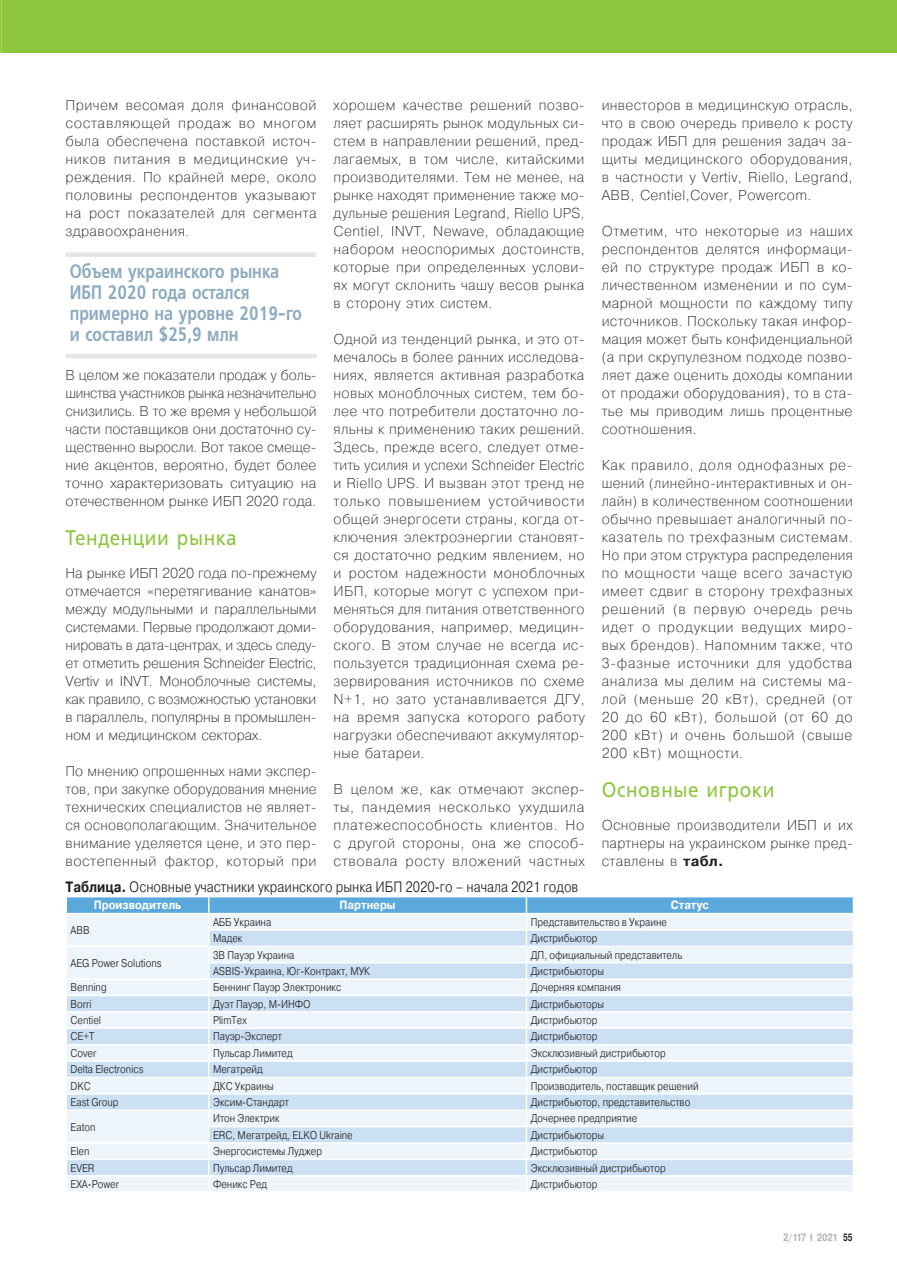
<style>
.page{position:relative;width:897px;height:1267px;background:#fff}
.page>*{position:absolute;margin:0;border:0;box-sizing:border-box;transform-origin:0 0}
.t1{font:21px "Free Set";letter-spacing:.035em;color:#8bc63e;scale:.9 1}
.t2{font:600 19.5px/21px "Free Set";letter-spacing:.005em;color:#8eabc1;scale:.8 1}
.t3{font:300 15px "Pragmatica";color:#231f20;scale:.85 1}
.t4{font:200 14.25px/18px "Pragmatica";letter-spacing:.025em;color:#231f20;text-align:justify}
.t5{font:700 12px "Pragmatica";color:#fff;scale:.9 1}
.t6{font:300 11.25px "Pragmatica";color:#231f20;scale:.85 1}
.t7{font:700 10.5px "Pragmatica";letter-spacing:-.045em;color:#b2b3b7;scale:.8 1}
.s1{font-weight:700}
.s2{color:#231f20}
</style>
<div class="page">
<div style="left:2px;top:0;width:894px;height:53px;background:#8bc63e"></div>
<div style="left:66px;top:252px;width:250px;height:5px;background:#e5e6e6"></div>
<hr style="left:66px;top:354px;width:250px;height:4px;background:#e5e6e6">
<svg style="left:66px;top:896px;width:788px;height:295px;background:#dae9f6"></svg>
<svg style="left:0;top:0;width:2px;height:53px"></svg>
<p class="t4" style="left:66px;top:95px;width:253px">Причем весомая доля финансовой составляющей продаж во многом была обеспечена поставкой источ&shy;ников питания в медицинские уч&shy;реждения. По крайней мере, около половины респондентов указывают на рост показателей для сегмента здравоохранения.</p>
<h2 class="t2" style="left:70px;top:261px;width:291px">Объем украинского рынка<br>ИБП 2020 года остался примерно на уровне 2019-го и составил $25,9 млн</h2>
<p class="t4" style="left:66px;top:365px;width:252px">В целом же показатели продаж у боль&shy;шинства участников рынка незначительно снизились. В то же время у небольшой части поставщиков они достаточно су&shy;щественно выросли. Вот такое смеще&shy;ние акцентов, вероятно, будет более точно характеризовать ситуацию на отечественном рынке ИБП 2020 года.</p>
<h1 class="t1" style="left:66px;top:525px;width:192px">Тенденции рынка</h1>
<p class="t4" style="left:66px;top:563px;width:252px">На рынке ИБП 2020 года по-прежнему отмечается «перетягивание канатов» между модульными и параллельными системами. Первые продолжают доми&shy;нировать в дата-центрах, и здесь следу&shy;ет отметить решения Schneider Electric, Vertiv и INVT. Моноблочные системы, как правило, с возможностью установки в параллель, популярны в промышлен&shy;ном и медицинском секторах.</p>
<p class="t4" style="left:66px;top:761px;width:252px">По мнению опрошенных нами экспер&shy;тов, при закупке оборудования мнение технических специалистов не являет&shy;ся основополагающим. Значительное внимание уделяется цене, и это пер&shy;востепенный фактор, который при</p>
<p class="t4" style="left:333px;top:95px;width:252px">хорошем качестве решений позво&shy;ляет расширять рынок модульных си&shy;стем в направлении решений, пред&shy;лагаемых, в том числе, китайскими производителями. Тем не менее, на рынке находят применение также мо&shy;дульные решения Legrand, Riello UPS, Centiel, INVT, Newave, обладающие набором неоспоримых достоинств, которые при определенных услови&shy;ях могут склонить чашу весов рынка в сторону этих систем.</p>
<p class="t4" style="left:333px;top:329px;width:253px">Одной из тенденций рынка, и это от&shy;мечалось в более ранних исследова&shy;ниях, является активная разработка новых моноблочных систем, тем бо&shy;лее что потребители достаточно ло&shy;яльны к применению таких решений.<br>Здесь, прежде всего, следует отме&shy;тить усилия и успехи Schneider Electric и Riello UPS. И вызван этот тренд не только повышением устойчивости общей энергосети страны, когда от&shy;ключения электроэнергии становят&shy;ся достаточно редким явлением, но и ростом надежности моноблочных ИБП, которые могут с успехом при&shy;меняться для питания ответственного оборудования, например, медицин&shy;ского. В этом случае не всегда ис&shy;пользуется традиционная схема ре&shy;зервирования источников по схеме N+1, но зато устанавливается ДГУ, на время запуска которого работу нагрузки обеспечивают аккумулятор&shy;ные батареи.</p>
<p class="t4" style="left:333px;top:779px;width:252px">В целом же, как отмечают экспер&shy;ты, пандемия несколько ухудшила платежеспособность клиентов. Но с другой стороны, она же способ&shy;ствовала росту вложений частных</p>
<p class="t4" style="left:601px;top:95px;width:252px">инвесторов в медицинскую отрасль, что в свою очередь привело к росту продаж ИБП для решения задач за&shy;щиты медицинского оборудования, в частности у Vertiv, Riello, Legrand, ABB, Centiel,Cover, Powercom.</p>
<p class="t4" style="left:601px;top:221px;width:252px">Отметим, что некоторые из наших респондентов делятся информаци&shy;ей по структуре продаж ИБП в ко&shy;личественном изменении и по сум&shy;марной мощности по каждому типу источников. Поскольку такая инфор&shy;мация может быть конфиденциальной (а при скрупулезном подходе позво&shy;ляет даже оценить доходы компании от продажи оборудования), то в ста&shy;тье мы приводим лишь процентные соотношения.</p>
<p class="t4" style="left:601px;top:455px;width:252px">Как правило, доля однофазных ре&shy;шений (линейно-интерактивных и он&shy;лайн) в количественном соотношении обычно превышает аналогичный по&shy;казатель по трехфазным системам.<br>Но при этом структура распределения по мощности чаще всего зачастую имеет сдвиг в сторону трехфазных решений (в первую очередь речь идет о продукции ведущих миро&shy;вых брендов). Напомним также, что 3-фазные источники для удобства анализа мы делим на системы ма&shy;лой (меньше 20 кВт), средней (от 20 до 60 кВт), большой (от 60 до 200 кВт) и очень большой (свыше 200 кВт) мощности.</p>
<h1 class="t1" style="left:601px;top:777px;width:194px">Основные игроки</h1>
<p class="t4" style="left:601px;top:815px;width:252px">Основные производители ИБП и их партнеры на украинском рынке пред&shy;ставлены в <span class="s1">табл.</span></p>
<p class="t3" style="left:65px;top:876px;width:605px"><span class="s1">Таблица.</span> Основные участники украинского рынка ИБП 2020-го – начала 2021 годов</p>
<p class="t5" style="left:94px;top:897px;width:99px">Производитель</p>
<p class="t5" style="left:339px;top:897px;width:64px">Партнеры</p>
<p class="t5" style="left:670px;top:897px;width:44px">Статус</p>
<p class="t6" style="left:70px;top:922px;width:24px">ABB</p>
<p class="t6" style="left:213px;top:914px;width:70px">АББ Украина</p>
<p class="t6" style="left:530px;top:914px;width:162px">Представительство в Украине</p>
<p class="t6" style="left:213px;top:931px;width:36px">Мадек</p>
<p class="t6" style="left:530px;top:931px;width:80px">Дистрибьютор</p>
<p class="t6" style="left:70px;top:955px;width:109px">AEG Power Solutions</p>
<p class="t6" style="left:213px;top:947px;width:97px">3В Пауэр Украина</p>
<p class="t6" style="left:530px;top:947px;width:180px">ДП, официальный представитель</p>
<p class="t6" style="left:213px;top:963px;width:186px">ASBIS-Украина, Юг-Контракт, МУК</p>
<p class="t6" style="left:530px;top:963px;width:88px">Дистрибьюторы</p>
<p class="t6" style="left:70px;top:980px;width:44px">Benning</p>
<p class="t6" style="left:213px;top:980px;width:152px">Беннинг Пауэр Электроникс</p>
<p class="t6" style="left:530px;top:980px;width:108px">Дочерняя компания</p>
<p class="t6" style="left:70px;top:996px;width:26px">Borri</p>
<p class="t6" style="left:213px;top:996px;width:116px">Дуэт Пауэр, М-ИНФО</p>
<p class="t6" style="left:530px;top:996px;width:88px">Дистрибьюторы</p>
<p class="t6" style="left:70px;top:1012px;width:37px">Centiel</p>
<p class="t6" style="left:213px;top:1012px;width:41px">PlimTex</p>
<p class="t6" style="left:530px;top:1012px;width:80px">Дистрибьютор</p>
<p class="t6" style="left:70px;top:1029px;width:30px">CE+T</p>
<p class="t6" style="left:213px;top:1029px;width:83px">Пауэр-Эксперт</p>
<p class="t6" style="left:530px;top:1029px;width:80px">Дистрибьютор</p>
<p class="t6" style="left:70px;top:1045px;width:32px">Cover</p>
<p class="t6" style="left:213px;top:1045px;width:95px">Пульсар Лимитед</p>
<p class="t6" style="left:530px;top:1045px;width:160px">Эксклюзивный дистрибьютор</p>
<p class="t6" style="left:70px;top:1062px;width:87px">Delta Electronics</p>
<p class="t6" style="left:213px;top:1062px;width:60px">Мегатрейд</p>
<p class="t6" style="left:530px;top:1062px;width:80px">Дистрибьютор</p>
<p class="t6" style="left:70px;top:1078px;width:25px">DKC</p>
<p class="t6" style="left:213px;top:1078px;width:73px">ДКС Украины</p>
<p class="t6" style="left:530px;top:1078px;width:199px">Производитель, поставщик решений</p>
<p class="t6" style="left:70px;top:1094px;width:58px">East Group</p>
<p class="t6" style="left:213px;top:1094px;width:91px">Эксим-Стандарт</p>
<p class="t6" style="left:530px;top:1094px;width:189px">Дистрибьютор, представительство</p>
<p class="t6" style="left:70px;top:1119px;width:31px">Eaton</p>
<p class="t6" style="left:213px;top:1111px;width:80px">Итон Электрик</p>
<p class="t6" style="left:530px;top:1111px;width:127px">Дочернее предприятие</p>
<p class="t6" style="left:213px;top:1127px;width:166px">ERC, Мегатрейд, ELKO Ukraine</p>
<p class="t6" style="left:530px;top:1127px;width:88px">Дистрибьюторы</p>
<p class="t6" style="left:70px;top:1143px;width:24px">Elen</p>
<p class="t6" style="left:213px;top:1143px;width:130px">Энергосистемы Луджер</p>
<p class="t6" style="left:530px;top:1143px;width:80px">Дистрибьютор</p>
<p class="t6" style="left:70px;top:1160px;width:30px">EVER</p>
<p class="t6" style="left:213px;top:1160px;width:95px">Пульсар Лимитед</p>
<p class="t6" style="left:530px;top:1160px;width:160px">Эксклюзивный дистрибьютор</p>
<p class="t6" style="left:70px;top:1176px;width:59px">EXA-Power</p>
<p class="t6" style="left:213px;top:1176px;width:65px">Феникс Ред</p>
<p class="t6" style="left:530px;top:1176px;width:80px">Дистрибьютор</p>
<p class="t7" style="left:783px;top:1230px;width:88px">2/117 I 2021 <span class="s2">55</span></p>
</div>
